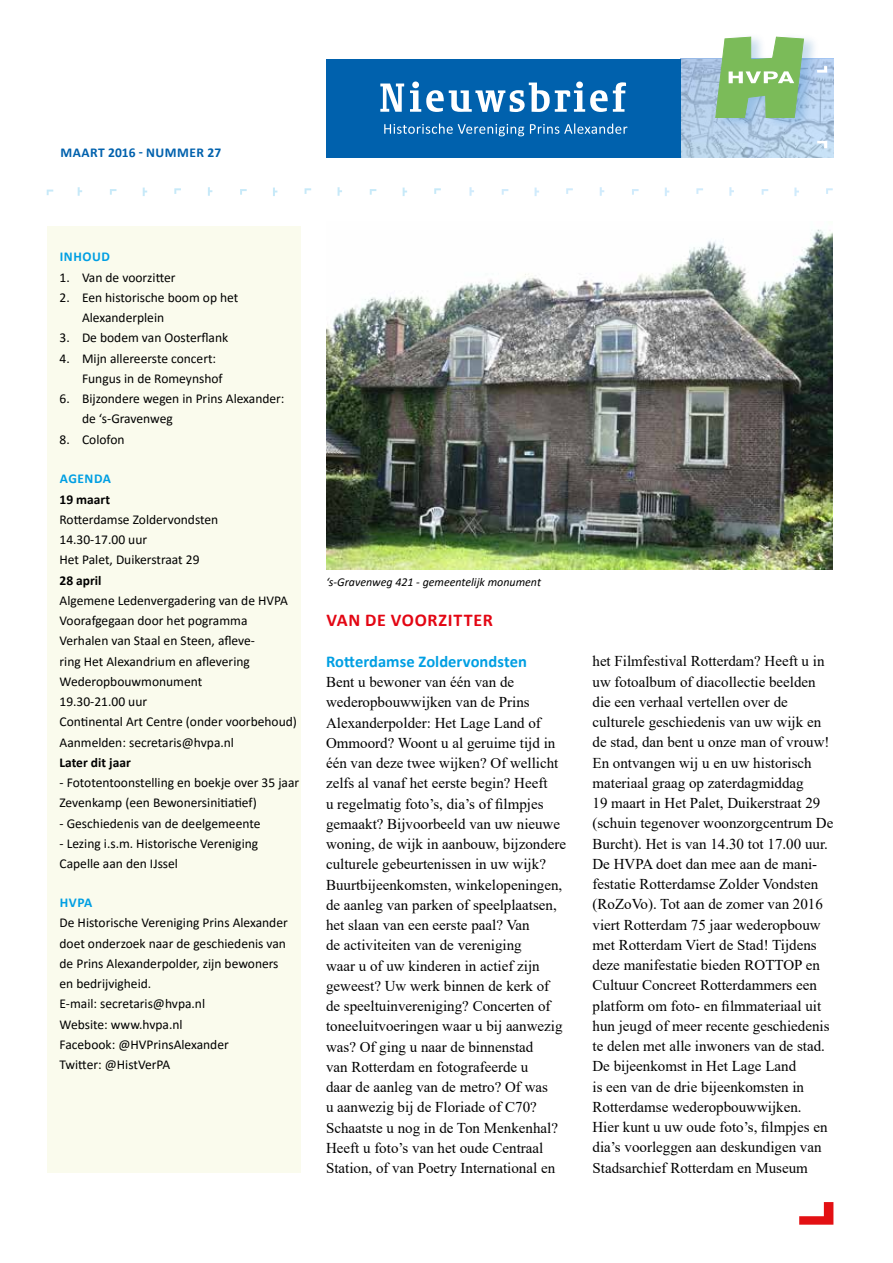
<style>
.page{position:relative;width:893px;height:1263px;background:#fff}
.page>*{position:absolute;margin:0;border:0;box-sizing:border-box;transform-origin:0 0}
.t1{font:700 18px "Calibri";letter-spacing:.04em;color:#e30613}
.t2{font:700 16.5px "Calibri";color:#009fe3}
.t3{font:15px/20.2px "Times New Roman";color:#000}
.t4{font:13.5px/20.2px "Calibri";color:#000}
.t5{font:700 13.5px "Calibri";color:#000}
.t6{font:700 13.5px "Calibri";letter-spacing:.04em;color:#0061ad}
.t7{font:700 13.5px "Calibri";letter-spacing:.04em;color:#009fe3}
.t8{font:italic 12px "Calibri";color:#000}
</style>
<div class="page">
<img style="left:680px;top:59px;width:153px;height:98px">
<svg style="left:817px;top:141px;width:10px;height:7px"></svg>
<svg style="left:819px;top:66px;width:8px;height:7px"></svg>
<div style="left:716px;top:32px;width:103px;height:97px;background:#0061ad;opacity:.21"></div>
<svg style="left:715px;top:37px;width:89px;height:81px;background:#92c584"></svg>
<div style="left:326px;top:59px;width:354px;height:98px;background:#0061ad"></div>
<svg style="left:380px;top:81px;width:246px;height:31px"></svg>
<svg style="left:384px;top:123px;width:243px;height:13px"></svg>
<div style="left:47px;top:226px;width:253px;height:946px;background:#fafbed"></div>
<svg style="left:47px;top:190px;width:6px;height:5px"></svg>
<svg style="left:110px;top:189px;width:6px;height:6px"></svg>
<svg style="left:174px;top:188px;width:7px;height:6px"></svg>
<svg style="left:240px;top:189px;width:7px;height:6px"></svg>
<svg style="left:305px;top:188px;width:6px;height:6px"></svg>
<svg style="left:370px;top:189px;width:6px;height:6px"></svg>
<svg style="left:434px;top:188px;width:7px;height:6px"></svg>
<svg style="left:78px;top:187px;width:4px;height:9px"></svg>
<svg style="left:143px;top:188px;width:4px;height:8px"></svg>
<svg style="left:208px;top:187px;width:4px;height:9px"></svg>
<svg style="left:273px;top:188px;width:4px;height:8px"></svg>
<svg style="left:338px;top:187px;width:4px;height:9px"></svg>
<svg style="left:403px;top:188px;width:4px;height:8px"></svg>
<svg style="left:502px;top:189px;width:6px;height:6px"></svg>
<svg style="left:566px;top:188px;width:7px;height:6px"></svg>
<svg style="left:632px;top:189px;width:7px;height:6px"></svg>
<svg style="left:696px;top:188px;width:7px;height:6px"></svg>
<svg style="left:762px;top:189px;width:6px;height:6px"></svg>
<svg style="left:826px;top:188px;width:7px;height:6px"></svg>
<svg style="left:469px;top:187px;width:5px;height:9px"></svg>
<svg style="left:535px;top:188px;width:4px;height:8px"></svg>
<svg style="left:600px;top:187px;width:4px;height:9px"></svg>
<svg style="left:665px;top:188px;width:4px;height:8px"></svg>
<svg style="left:729px;top:187px;width:5px;height:9px"></svg>
<svg style="left:794px;top:188px;width:5px;height:8px"></svg>
<svg style="left:799px;top:1202px;width:34px;height:23px"></svg>
<img style="left:326px;top:229px;width:507px;height:341px">
<p class="t6" style="left:60px;top:143px;width:162px">MAART 2016 - NUMMER 27</p>
<p class="t7" style="left:60px;top:247px;width:52px">INHOUD</p>
<p class="t4" style="left:60px;top:267px;width:118px">1. Van de voorzitter</p>
<p class="t4" style="left:82px;top:287px;width:158px;text-indent:-23px">2. Een historische boom op het<br>Alexanderplein</p>
<p class="t4" style="left:60px;top:327px;width:170px">3. De bodem van Oosterflank</p>
<p class="t4" style="left:82px;top:348px;width:142px;text-indent:-23px">4. Mijn allereerste concert:<br>Fungus in de Romeynshof</p>
<p class="t4" style="left:82px;top:388px;width:204px;text-indent:-23px">6. Bijzondere wegen in Prins Alexander: de ‘s-Gravenweg</p>
<p class="t4" style="left:60px;top:429px;width:67px">8. Colofon</p>
<p class="t7" style="left:60px;top:469px;width:53px">AGENDA</p>
<p class="t5" style="left:60px;top:490px;width:52px">19 maart</p>
<p class="t4" style="left:60px;top:509px;width:160px">Rotterdamse Zoldervondsten<br>14.30-17.00 uur<br>Het Palet, Duikerstraat 29</p>
<p class="t5" style="left:60px;top:571px;width:44px">28 april</p>
<p class="t4" style="left:60px;top:590px;width:239px">Algemene Ledenvergadering van de HVPA<br>Voorafgegaan door het pogramma<br>Verhalen van Staal en Steen, afleve-<br>ring Het Alexandrium en aflevering<br>Wederopbouwmonument<br>19.30-21.00 uur<br>Continental Art Centre (onder voorbehoud)<br>Aanmelden: secretaris@hvpa.nl</p>
<p class="t5" style="left:60px;top:753px;width:73px">Later dit jaar</p>
<p class="t4" style="left:60px;top:772px;width:241px">- Fototentoonstelling en boekje over 35 jaar<br>Zevenkamp (een Bewonersinitiatief)</p>
<p class="t4" style="left:60px;top:813px;width:202px">- Geschiedenis van de deelgemeente</p>
<p class="t4" style="left:60px;top:833px;width:200px">- Lezing i.s.m. Historische Vereniging<br>Capelle aan den IJssel</p>
<p class="t7" style="left:60px;top:893px;width:34px">HVPA</p>
<p class="t4" style="left:60px;top:912px;width:230px">De Historische Vereniging Prins Alexander doet onderzoek naar de geschiedenis van de Prins Alexanderpolder, zijn bewoners en bedrijvigheid.<br>E-mail: secretaris@hvpa.nl<br>Website: www.hvpa.nl<br>Facebook: @HVPrinsAlexander<br>Twitter: @HistVerPA</p>
<p class="t8" style="left:326px;top:573px;width:217px">‘s-Gravenweg 421 - gemeentelijk monument</p>
<p class="t1" style="left:326px;top:608px;width:168px">VAN DE VOORZITTER</p>
<p class="t2" style="left:326px;top:650px;width:202px">Rotterdamse Zoldervondsten</p>
<p class="t3" style="left:326px;top:671px;width:242px">Bent u bewoner van één van de wederopbouwwijken van de Prins Alexanderpolder: Het Lage Land of Ommoord? Woont u al geruime tijd in één van deze twee wijken? Of wellicht zelfs al vanaf het eerste begin? Heeft<br>u regelmatig foto’s, dia’s of filmpjes gemaakt? Bijvoorbeeld van uw nieuwe woning, de wijk in aanbouw, bijzondere culturele gebeurtenissen in uw wijk?<br>Buurtbijeenkomsten, winkelopeningen, de aanleg van parken of speelplaatsen, het slaan van een eerste paal? Van<br>de activiteiten van de vereniging<br>waar u of uw kinderen in actief zijn geweest? Uw werk binnen de kerk of de speeltuinvereniging? Concerten of toneeluitvoeringen waar u bij aanwezig was? Of ging u naar de binnenstad<br>van Rotterdam en fotografeerde u<br>daar de aanleg van de metro? Of was<br>u aanwezig bij de Floriade of C70?<br>Schaatste u nog in de Ton Menkenhal?<br>Heeft u foto’s van het oude Centraal Station, of van Poetry International en</p>
<p class="t3" style="left:592px;top:651px;width:242px">het Filmfestival Rotterdam? Heeft u in uw fotoalbum of diacollectie beelden die een verhaal vertellen over de culturele geschiedenis van uw wijk en de stad, dan bent u onze man of vrouw!<br>En ontvangen wij u en uw historisch materiaal graag op zaterdagmiddag<br>19 maart in Het Palet, Duikerstraat 29 (schuin tegenover woonzorgcentrum De Burcht). Het is van 14.30 tot 17.00 uur.<br>De HVPA doet dan mee aan de mani&shy;festatie Rotterdamse Zolder Vondsten (RoZoVo). Tot aan de zomer van 2016 viert Rotterdam 75 jaar wederopbouw met Rotterdam Viert de Stad! Tijdens deze manifestatie bieden ROTTOP en Cultuur Concreet Rotterdammers een platform om foto- en filmmateriaal uit hun jeugd of meer recente geschiedenis te delen met alle inwoners van de stad.<br>De bijeenkomst in Het Lage Land<br>is een van de drie bijeenkomsten in Rotterdamse wederopbouwwijken.<br>Hier kunt u uw oude foto’s, filmpjes en dia’s voorleggen aan deskundigen van Stadsarchief Rotterdam en Museum</p>
</div>
